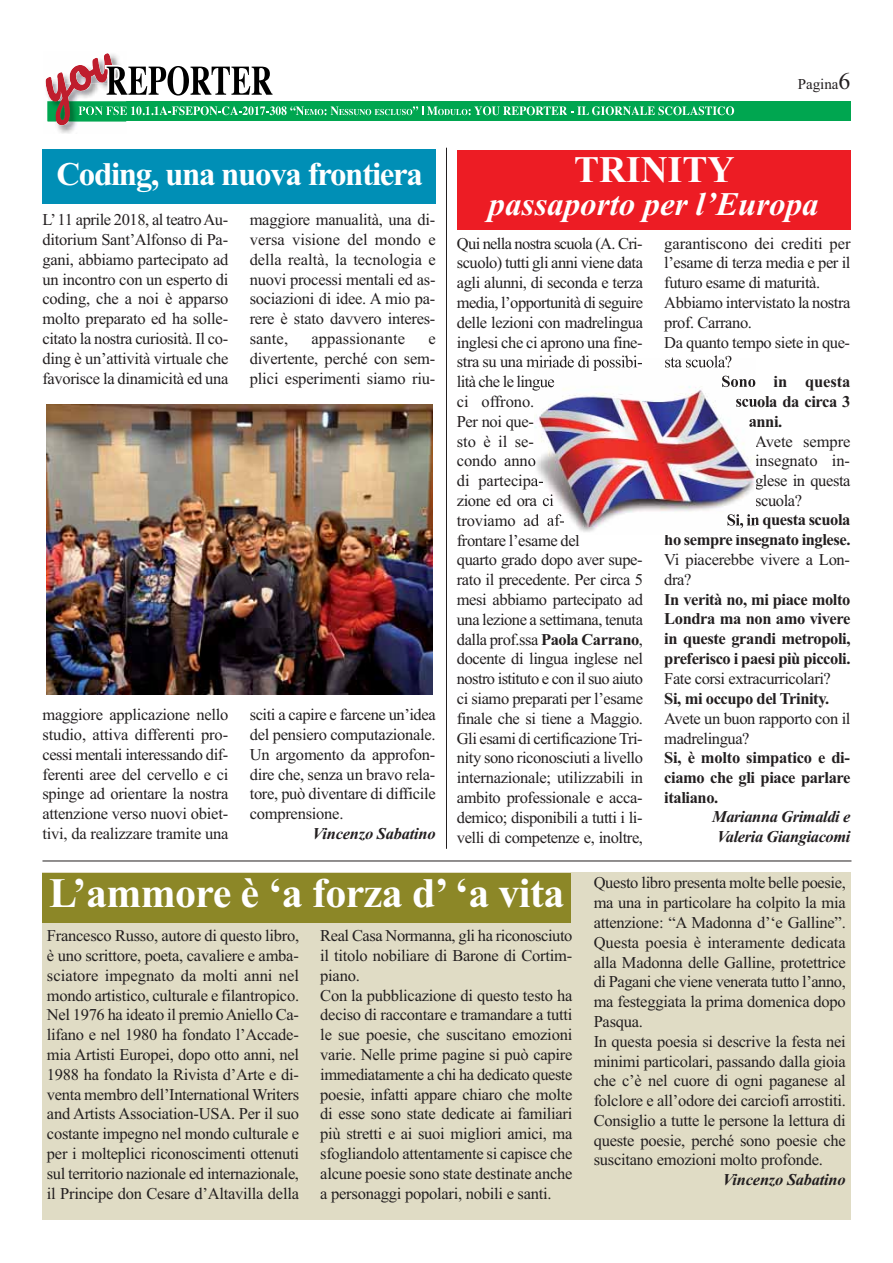
<style>
.page{position:relative;width:893px;height:1263px;background:#fff}
.page>*{position:absolute;margin:0;border:0;box-sizing:border-box;transform-origin:0 0}
.t1{font:700 42px "Times New Roman";letter-spacing:-.015em;color:#fff}
.t2{font:700 37.5px "Times New Roman";color:#fff}
.t3{font:700 33px "Times New Roman";letter-spacing:-.04em;color:#fff}
.t4{font:italic 700 33px "Times New Roman";color:#fff}
.t5{font:16.5px/19.8px "Times New Roman";letter-spacing:-.015em;color:#231f20;text-align:justify}
.t6{font:700 16.5px/19.8px "Times New Roman";letter-spacing:-.025em;color:#231f20;text-align:justify}
.t7{font:italic 700 16.5px/19.8px "Times New Roman";letter-spacing:-.025em;color:#231f20;text-align:center}
.t8{font:16.5px "Times New Roman";letter-spacing:.005em;color:#231f20}
.t9{font:700 16.5px "Times New Roman";letter-spacing:-.005em;color:#231f20}
.t10{font:15px "Times New Roman";color:#231f20}
.s1{font-size:24px}
.s2{font-weight:700}
</style>
<div class="page">
<div style="left:42px;top:872px;width:808px;height:348px;background:#e0dcc5"></div>
<div style="left:47px;top:102px;width:803px;height:19px;background:#00a650"></div>
<svg style="left:46px;top:53px;width:688px;height:69px"></svg>
<img style="left:45px;top:79px;width:81px;height:5px">
<img style="left:46px;top:95px;width:80px;height:39px">
<div style="left:42px;top:150px;width:394px;height:54px;background:#008fb6"></div>
<img style="left:46px;top:404px;width:387px;height:290px">
<div style="left:457px;top:150px;width:393px;height:80px;background:#ed1c24"></div>
<img style="left:534px;top:359px;width:221px;height:173px">
<img style="left:665px;top:359px;width:40px;height:9px">
<img style="left:722px;top:376px;width:33px;height:11px">
<img style="left:736px;top:397px;width:19px;height:10px">
<svg style="left:749px;top:417px;width:6px;height:10px"></svg>
<img style="left:727px;top:514px;width:28px;height:15px">
<hr style="left:446px;top:148px;width:1px;height:701px;background:#231f20">
<hr style="left:42px;top:861px;width:809px;height:1px;background:#231f20">
<div style="left:42px;top:873px;width:529px;height:49px;background:#8c8727"></div>
<p class="t10" style="left:798px;top:79px;width:54px">Pagina<span class="s1">6</span></p>
<h3 class="t3" style="left:56px;top:163px;width:368px">Coding, una nuova frontiera</h3>
<p class="t5" style="left:42px;top:211px;width:187px">L’ 11 aprile 2018, al teatro Au&shy;ditorium Sant’Alfonso di Pa&shy;gani, abbiamo partecipato ad un incontro con un esperto di coding, che a noi è apparso molto preparato ed ha solle&shy;citato la nostra curiosità. Il co&shy;ding è un’attività virtuale che favorisce la dinamicità ed una</p>
<p class="t5" style="left:250px;top:211px;width:187px">maggiore manualità, una di&shy;versa visione del mondo e della realtà, la tecnologia e nuovi processi mentali ed as&shy;sociazioni di idee. A mio pa&shy;rere è stato davvero interes&shy;sante,</p>
<p class="t8" style="left:311px;top:333px;width:95px">appassionante</p>
<p class="t5" style="left:250px;top:330px;width:187px;text-indent:179px">e divertente, perché con sem&shy;plici esperimenti siamo riu-</p>
<p class="t5" style="left:42px;top:706px;width:187px">maggiore applicazione nello studio, attiva differenti pro&shy;cessi mentali interessando dif&shy;ferenti aree del cervello e ci spinge ad orientare la nostra attenzione verso nuovi obiet&shy;tivi, da realizzare tramite una</p>
<p class="t5" style="left:250px;top:706px;width:187px">sciti a capire e farcene un’idea del pensiero computazionale.<br>Un argomento da approfon&shy;dire che, senza un bravo rela&shy;tore, può diventare di difficile comprensione.</p>
<p class="t7" style="left:313px;top:825px;width:125px">Vincenzo Sabatino</p>
<h2 class="t2" style="left:574px;top:157px;width:162px">TRINITY</h2>
<h3 class="t4" style="left:489px;top:193px;width:332px">passaporto per l’Europa</h3>
<p class="t5" style="left:457px;top:235px;width:188px;text-align:left">Qui nella nostra scuola (A. Cri&shy;scuolo) tutti gli anni viene data agli alunni, di seconda e terza media, l’opportunità di seguire delle lezioni con madrelingua inglesi che ci aprono una fine&shy;stra su una miriade di possibi&shy;lità che le lingue<br>ci offrono.<br>Per noi que-<br>sto è il se-<br>condo anno<br>di partecipa-<br>zione ed ora ci<br>troviamo ad af-<br>frontare l’esame del<br>quarto grado dopo aver supe&shy;rato il precedente. Per circa 5 mesi abbiamo partecipato ad una lezione a settimana, tenuta dalla prof.ssa <span class="s2">Paola Carrano</span>, docente di lingua inglese nel nostro istituto e con il suo aiuto ci siamo preparati per l’esame finale che si tiene a Maggio.<br>Gli esami di certificazione Tri&shy;nity sono riconosciuti a livello internazionale; utilizzabili in ambito professionale e acca&shy;demico; disponibili a tutti i li&shy;velli di competenze e, inoltre,</p>
<p class="t5" style="left:664px;top:235px;width:188px;text-align:left">garantiscono dei crediti per l’esame di terza media e per il futuro esame di maturità.<br>Abbiamo intervistato la nostra prof. Carrano.<br>Da quanto tempo siete in que-</p>
<p class="t9" style="left:721px;top:376px;width:131px">Sono in questa</p>
<p class="t6" style="left:735px;top:393px;width:116px">scuola da circa 3</p>
<p class="t6" style="left:749px;top:413px;width:35px">anni.</p>
<p class="t5" style="left:755px;top:433px;width:97px">Avete sempre insegnato in&shy;glese in questa scuola?</p>
<p class="t6" style="left:664px;top:512px;width:188px;text-align:right">Si, in questa scuola<br>ho sempre insegnato inglese.</p>
<p class="t5" style="left:664px;top:551px;width:187px">Vi piacerebbe vivere a Lon&shy;dra?</p>
<p class="t6" style="left:664px;top:591px;width:188px">In verità no, mi piace molto Londra ma non amo vivere in queste grandi metropoli, preferisco i paesi più piccoli.</p>
<p class="t5" style="left:664px;top:670px;width:168px">Fate corsi extracurricolari?</p>
<p class="t6" style="left:664px;top:690px;width:167px">Si, mi occupo del Trinity.</p>
<p class="t5" style="left:664px;top:710px;width:188px">Avete un buon rapporto con il madrelingua?</p>
<p class="t6" style="left:664px;top:749px;width:188px">Si, è molto simpatico e di&shy;ciamo che gli piace parlare italiano.</p>
<p class="t7" style="left:712px;top:809px;width:140px">Marianna Grimaldi e<br>Valeria Giangiacomi</p>
<h1 class="t1" style="left:49px;top:879px;width:517px">L’ammore è ‘a forza d’ ‘a vita</h1>
<p class="t5" style="left:47px;top:927px;width:254px">Francesco Russo, autore di questo libro, è uno scrittore, poeta, cavaliere e amba&shy;sciatore impegnato da molti anni nel mondo artistico, culturale e filantropico.<br>Nel 1976 ha ideato il premio Aniello Ca&shy;lifano e nel 1980 ha fondato l’Accade&shy;mia Artisti Europei, dopo otto anni, nel 1988 ha fondato la Rivista d’Arte e di&shy;venta membro dell’International Writers and Artists Association-USA. Per il suo costante impegno nel mondo culturale e per i molteplici riconoscimenti ottenuti sul territorio nazionale ed internazionale, il Principe don Cesare d’Altavilla della</p>
<p class="t5" style="left:320px;top:927px;width:254px;text-align:left">Real Casa Normanna, gli ha riconosciuto il titolo nobiliare di Barone di Cortim&shy;piano.<br>Con la pubblicazione di questo testo ha deciso di raccontare e tramandare a tutti le sue poesie, che suscitano emozioni varie. Nelle prime pagine si può capire immediatamente a chi ha dedicato queste poesie, infatti appare chiaro che molte di esse sono state dedicate ai familiari più stretti e ai suoi migliori amici, ma sfogliandolo attentamente si capisce che alcune poesie sono state destinate anche a personaggi popolari, nobili e santi.</p>
<p class="t5" style="left:594px;top:874px;width:254px;text-align:left">Questo libro presenta molte belle poesie, ma una in particolare ha colpito la mia attenzione: “A Madonna d’‘e Galline”.<br>Questa poesia è interamente dedicata alla Madonna delle Galline, protettrice di Pagani che viene venerata tutto l’anno, ma festeggiata la prima domenica dopo Pasqua.<br>In questa poesia si descrive la festa nei minimi particolari, passando dalla gioia che c’è nel cuore di ogni paganese al folclore e all’odore dei carciofi arrostiti.<br>Consiglio a tutte le persone la lettura di queste poesie, perché sono poesie che suscitano emozioni molto profonde.</p>
<p class="t7" style="left:723px;top:1171px;width:125px">Vincenzo Sabatino</p>
</div>
